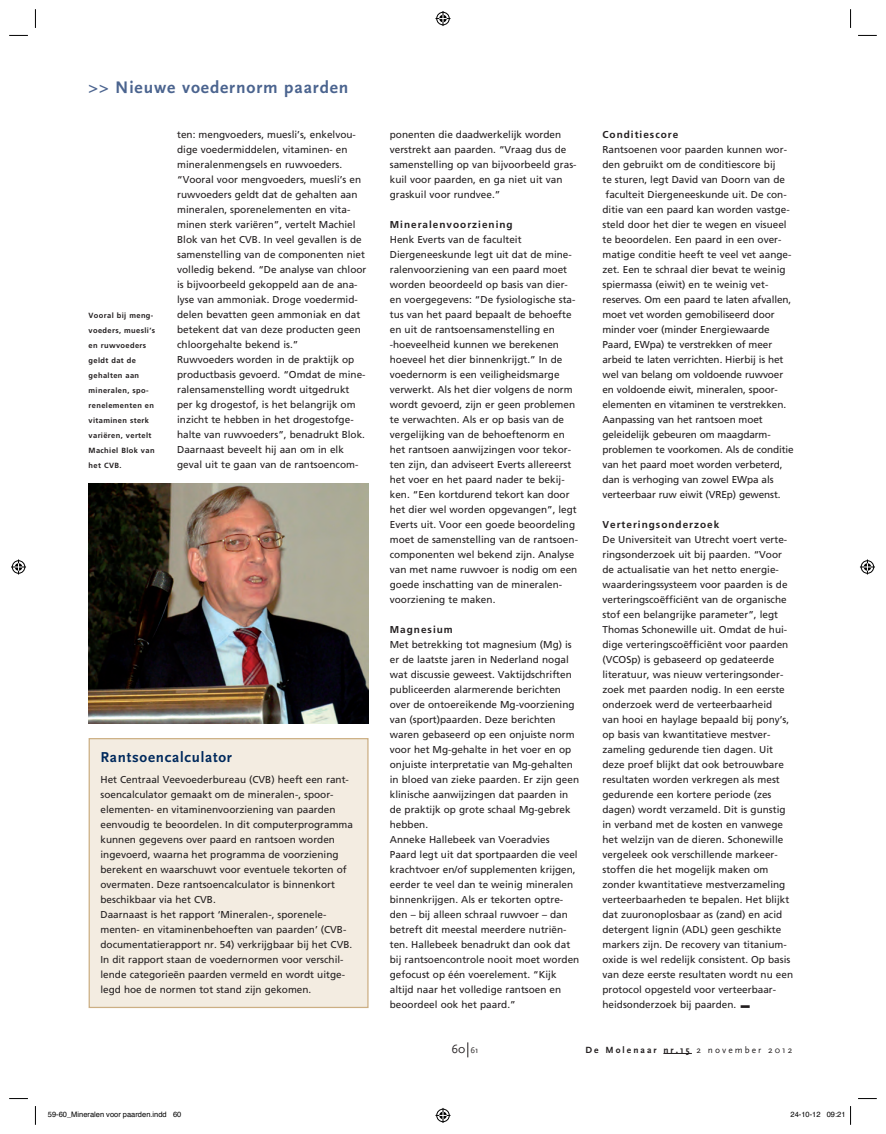
<style>
.page{position:relative;width:886px;height:1134px;background:#fff}
.page>*{position:absolute;margin:0;border:0;box-sizing:border-box;transform-origin:0 0}
.t1{font:35px "Frutiger";color:#231f20}
.t2{font:700 17.5px "Scala Sans";letter-spacing:.05em;color:#4b648f}
.t3{font:700 15px "Scala Sans";letter-spacing:.05em;color:#00295c}
.t4{font:12.5px "Scala Sans";color:#231f20}
.t5{font:10px/15px "Frutiger";color:#231f20}
.t6{font:700 10px "Frutiger";letter-spacing:.1em;color:#231f20}
.t7{font:700 9.38px "Scala Sans";letter-spacing:.22em;color:#231f20}
.t8{font:700 7.5px/15px "Frutiger";letter-spacing:.05em;color:#231f20}
.t9{font:7.5px "Helvetica";color:#000}
.s1{font-weight:700}
.s2{font-size:8.75px}
.s3{font-weight:400}
</style>
<div class="page">
<div style="left:89px;top:739px;width:279px;height:268px;background:#f3ece1"></div>
<div style="left:89px;top:738px;width:280px;height:270px;border:1px solid #ccaf84"></div>
<img style="left:89px;top:483px;width:280px;height:240px">
<svg style="left:663px;top:1053px;width:29px;height:1px"></svg>
<svg style="left:468px;top:1042px;width:1px;height:15px"></svg>
<svg style="left:9px;top:35px;width:19px;height:1px"></svg>
<svg style="left:858px;top:35px;width:19px;height:1px"></svg>
<svg style="left:9px;top:1098px;width:19px;height:1px"></svg>
<svg style="left:858px;top:1098px;width:19px;height:1px"></svg>
<svg style="left:35px;top:9px;width:1px;height:19px"></svg>
<svg style="left:35px;top:1106px;width:1px;height:19px"></svg>
<svg style="left:850px;top:9px;width:1px;height:19px"></svg>
<svg style="left:850px;top:1106px;width:1px;height:19px"></svg>
<svg style="left:435px;top:11px;width:15px;height:15px"></svg>
<svg style="left:435px;top:1108px;width:15px;height:15px"></svg>
<svg style="left:11px;top:559px;width:15px;height:15px"></svg>
<svg style="left:860px;top:559px;width:15px;height:15px"></svg>
<p class="t2" style="left:89px;top:78px;width:261px">&gt;&gt; Nieuwe voedernorm paarden</p>
<p class="t5" style="left:177px;top:127px;width:191px">ten: mengvoeders, muesli’s, enkelvou&shy;dige voedermiddelen, vitaminen- en mineralenmengsels en ruwvoeders. “Vooral voor mengvoeders, muesli’s en ruwvoeders geldt dat de gehalten aan mineralen, sporenelementen en vita&shy;minen sterk variëren”, vertelt Machiel Blok van het CVB. In veel gevallen is de samenstelling van de componenten niet volledig bekend. “De analyse van chloor is bijvoorbeeld gekoppeld aan de ana&shy;lyse van ammoniak. Droge voedermid&shy;delen bevatten geen ammoniak en dat betekent dat van deze producten geen chloorgehalte bekend is.”<br>Ruwvoeders worden in de praktijk op productbasis gevoerd. “Omdat de mine&shy;ralensamenstelling wordt uitgedrukt per kg drogestof, is het belangrijk om inzicht te hebben in het drogestofge&shy;halte van ruwvoeders”, benadrukt Blok.<br>Daarnaast beveelt hij aan om in elk geval uit te gaan van de rantsoencom-</p>
<p class="t5" style="left:390px;top:127px;width:188px">ponenten die daadwerkelijk worden verstrekt aan paarden. “Vraag dus de samenstelling op van bijvoorbeeld gras&shy;kuil voor paarden, en ga niet uit van graskuil voor rundvee.”</p>
<p class="t5" style="left:390px;top:217px;width:190px"><span class="s1">Mineralenvoorziening<br></span>Henk Everts van de faculteit Diergeneeskunde legt uit dat de mine&shy;ralenvoorziening van een paard moet worden beoordeeld op basis van dier&shy;en voergegevens: “De fysiologische sta&shy;tus van het paard bepaalt de behoefte en uit de rantsoensamenstelling en -hoeveelheid kunnen we berekenen hoeveel het dier binnenkrijgt.” In de voedernorm is een veiligheidsmarge verwerkt. Als het dier volgens de norm wordt gevoerd, zijn er geen problemen te verwachten. Als er op basis van de vergelijking van de behoeftenorm en het rantsoen aanwijzingen voor tekor&shy;ten zijn, dan adviseert Everts allereerst het voer en het paard nader te bekij&shy;ken. “Een kortdurend tekort kan door het dier wel worden opgevangen”, legt Everts uit. Voor een goede beoordeling moet de samenstelling van de rantsoen&shy;componenten wel bekend zijn. Analyse van met name ruwvoer is nodig om een goede inschatting van de mineralen&shy;voorziening te maken.</p>
<p class="t5" style="left:390px;top:622px;width:191px"><span class="s1">Magnesium<br></span>Met betrekking tot magnesium (Mg) is er de laatste jaren in Nederland nogal wat discussie geweest. Vaktijdschriften publiceerden alarmerende berichten over de ontoereikende Mg-voorziening van (sport)paarden. Deze berichten waren gebaseerd op een onjuiste norm voor het Mg-gehalte in het voer en op onjuiste interpretatie van Mg-gehalten in bloed van zieke paarden. Er zijn geen klinische aanwijzingen dat paarden in de praktijk op grote schaal Mg-gebrek hebben.<br>Anneke Hallebeek van Voeradvies<br>Paard legt uit dat sportpaarden die veel krachtvoer en/of supplementen krijgen, eerder te veel dan te weinig mineralen binnenkrijgen. Als er tekorten optre&shy;den – bij alleen schraal ruwvoer – dan betreft dit meestal meerdere nutriën&shy;ten. Hallebeek benadrukt dan ook dat bij rantsoencontrole nooit moet worden gefocust op één voerelement. “Kijk altijd naar het volledige rantsoen en beoordeel ook het paard.”</p>
<p class="t8" style="left:89px;top:308px;width:68px">Vooral bij meng&shy;voeders, muesli’s en ruwvoeders geldt dat de gehalten aan mineralen, spo&shy;renelementen en vitaminen sterk variëren, vertelt<br>Machiel Blok van het CVB.</p>
<p class="t3" style="left:100px;top:749px;width:133px">Rantsoencalculator</p>
<p class="t5" style="left:100px;top:772px;width:254px">Het Centraal Veevoederbureau (CVB) heeft een rant&shy;soencalculator gemaakt om de mineralen-, spoor&shy;elementen- en vitaminenvoorziening van paarden eenvoudig te beoordelen. In dit computerprogramma kunnen gegevens over paard en rantsoen worden ingevoerd, waarna het programma de voorziening berekent en waarschuwt voor eventuele tekorten of overmaten. Deze rantsoencalculator is binnenkort beschikbaar via het CVB.<br>Daarnaast is het rapport ‘Mineralen-, sporenele&shy;menten- en vitaminenbehoeften van paarden’ (CVB&shy;documentatierapport nr. 54) verkrijgbaar bij het CVB.<br>In dit rapport staan de voedernormen voor verschil&shy;lende categorieën paarden vermeld en wordt uitge&shy;legd hoe de normen tot stand zijn gekomen.</p>
<p class="t6" style="left:602px;top:129px;width:77px">Conditiescore</p>
<p class="t5" style="left:602px;top:142px;width:186px">Rantsoenen voor paarden kunnen wor-</p>
<p class="t5" style="left:602px;top:157px;width:175px">den gebruikt om de conditiescore bij</p>
<p class="t5" style="left:602px;top:172px;width:184px">te sturen, legt David van Doorn van de</p>
<p class="t5" style="left:605px;top:187px;width:183px">faculteit Diergeneeskunde uit. De con-</p>
<p class="t5" style="left:602px;top:202px;width:189px">ditie van een paard kan worden vastge-</p>
<p class="t5" style="left:602px;top:217px;width:186px">steld door het dier te wegen en visueel</p>
<p class="t5" style="left:602px;top:232px;width:180px">te beoordelen. Een paard in een over-</p>
<p class="t5" style="left:602px;top:247px;width:190px">matige conditie heeft te veel vet aange-</p>
<p class="t5" style="left:602px;top:262px;width:185px">zet. Een te schraal dier bevat te weinig</p>
<p class="t5" style="left:602px;top:277px;width:167px">spiermassa (eiwit) en te weinig vet-</p>
<p class="t5" style="left:602px;top:292px;width:190px">reserves. Om een paard te laten afvallen,</p>
<p class="t5" style="left:602px;top:307px;width:174px">moet vet worden gemobiliseerd door</p>
<p class="t5" style="left:602px;top:322px;width:169px">minder voer (minder Energiewaarde</p>
<p class="t5" style="left:602px;top:337px;width:171px">Paard, EWpa) te verstrekken of meer</p>
<p class="t5" style="left:602px;top:352px;width:182px">arbeid te laten verrichten. Hierbij is het</p>
<p class="t5" style="left:602px;top:367px;width:182px">wel van belang om voldoende ruwvoer</p>
<p class="t5" style="left:602px;top:382px;width:177px">en voldoende eiwit, mineralen, spoor-</p>
<p class="t5" style="left:602px;top:397px;width:185px">elementen en vitaminen te verstrekken.</p>
<p class="t5" style="left:602px;top:412px;width:162px">Aanpassing van het rantsoen moet</p>
<p class="t5" style="left:602px;top:427px;width:170px">geleidelijk gebeuren om maagdarm-</p>
<p class="t5" style="left:602px;top:442px;width:193px">problemen te voorkomen. Als de conditie</p>
<p class="t5" style="left:602px;top:457px;width:182px">van het paard moet worden verbeterd,</p>
<p class="t5" style="left:602px;top:472px;width:173px">dan is verhoging van zowel EWpa als</p>
<p class="t5" style="left:602px;top:487px;width:180px">verteerbaar ruw eiwit (VREp) gewenst.</p>
<p class="t5" style="left:602px;top:517px;width:192px"><span class="s1">Verteringsonderzoek<br></span>De Universiteit van Utrecht voert verte&shy;ringsonderzoek uit bij paarden. “Voor de actualisatie van het netto energie&shy;waarderingssysteem voor paarden is de verteringscoëfficiënt van de organische stof een belangrijke parameter”, legt Thomas Schonewille uit. Omdat de hui&shy;dige verteringscoëfficiënt voor paarden (VCOSp) is gebaseerd op gedateerde literatuur, was nieuw verteringsonder&shy;zoek met paarden nodig. In een eerste onderzoek werd de verteerbaarheid<br>van hooi en haylage bepaald bij pony’s, op basis van kwantitatieve mestver&shy;zameling gedurende tien dagen. Uit deze proef blijkt dat ook betrouwbare resultaten worden verkregen als mest gedurende een kortere periode (zes dagen) wordt verzameld. Dit is gunstig in verband met de kosten en vanwege het welzijn van de dieren. Schonewille vergeleek ook verschillende markeer&shy;stoffen die het mogelijk maken om zonder kwantitatieve mestverzameling verteerbaarheden te bepalen. Het blijkt dat zuuronoplosbaar as (zand) en acid detergent lignin (ADL) geen geschikte markers zijn. De recovery van titanium&shy;oxide is wel redelijk consistent. Op basis van deze eerste resultaten wordt nu een protocol opgesteld voor verteerbaar&shy;heidsonderzoek bij paarden.</p>
<p class="t1" style="left:739px;top:983px;width:13px">-</p>
<p class="t4" style="left:451px;top:1042px;width:29px">60 <span class="s2">61</span></p>
<p class="t7" style="left:585px;top:1045px;width:209px">De Molenaar nr.15 <span class="s3">2 november 2012</span></p>
<p class="t9" style="left:48px;top:1109px;width:135px">59-60_Mineralen voor paarden.indd 60</p>
<p class="t9" style="left:790px;top:1109px;width:57px">24-10-12 09:21</p>
</div>
